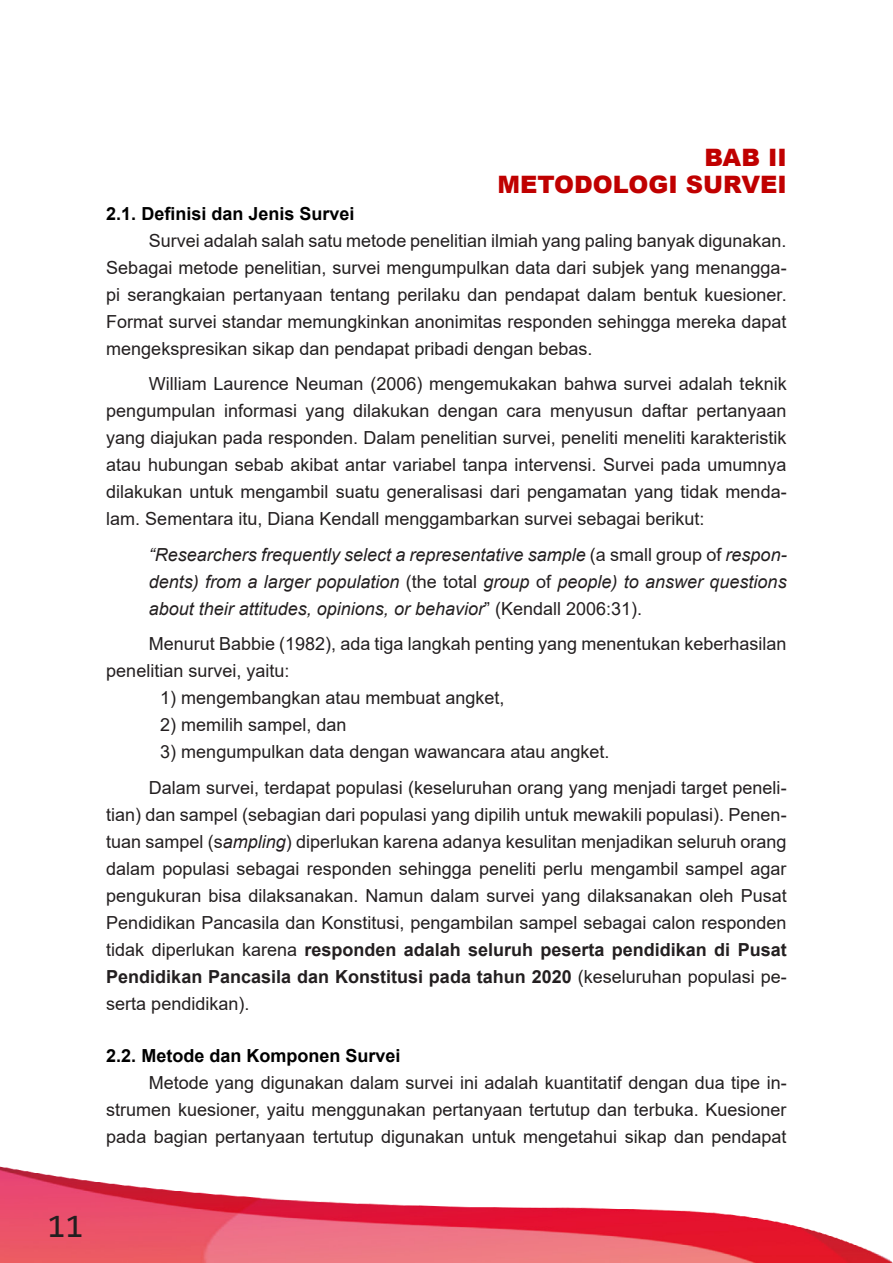
<style>
.page{position:relative;width:893px;height:1263px;background:#fff}
.page>*{position:absolute;margin:0;border:0;box-sizing:border-box;transform-origin:0 0}
.t1{font:33px "Consolas";color:#231f20}
.Heading_1{font:900 24px "Arial";color:#c00000}
.t2{font:18px/27px "Arial";color:#231f20;text-align:justify}
.t3{font:italic 18px/27px "Arial";color:#231f20;text-align:justify}
.Heading_2{font:700 18px "Arial";color:#000}
.s1{font-style:normal}
.s2{font-style:italic}
.s3{font-weight:700}
</style>
<div class="page">
<img style="left:0;top:1166px;width:893px;height:97px">
<p class="Heading_1" style="left:704px;top:140px;width:84px">BAB II</p>
<p class="Heading_1" style="left:498px;top:167px;width:290px">METODOLOGI SURVEI</p>
<p class="Heading_2" style="left:106px;top:200px;width:250px">2.1. Definisi dan Jenis Survei</p>
<p class="t2" style="left:106px;top:227px;width:682px;text-indent:43px">Survei adalah salah satu metode penelitian ilmiah yang paling banyak digunakan.<br>Sebagai metode penelitian, survei mengumpulkan data dari subjek yang menangga&shy;pi serangkaian pertanyaan tentang perilaku dan pendapat dalam bentuk kuesioner.<br>Format survei standar memungkinkan anonimitas responden sehingga mereka dapat mengekspresikan sikap dan pendapat pribadi dengan bebas.</p>
<p class="t2" style="left:106px;top:370px;width:682px;text-indent:43px">William Laurence Neuman (2006) mengemukakan bahwa survei adalah teknik pengumpulan informasi yang dilakukan dengan cara menyusun daftar pertanyaan yang diajukan pada responden. Dalam penelitian survei, peneliti meneliti karakteristik atau hubungan sebab akibat antar variabel tanpa intervensi. Survei pada umumnya dilakukan untuk mengambil suatu generalisasi dari pengamatan yang tidak menda&shy;lam. Sementara itu, Diana Kendall menggambarkan survei sebagai berikut:</p>
<p class="t3" style="left:149px;top:541px;width:639px">“Researchers frequently select a representative sample <span class="s1">(a small group of</span> respon&shy;dents) from a larger population <span class="s1">(the total</span> group <span class="s1">of</span> people) to answer questions about their attitudes, opinions, or behavior<span class="s1">” (Kendall 2006:31).</span></p>
<p class="t2" style="left:106px;top:630px;width:682px;text-indent:43px">Menurut Babbie (1982), ada tiga langkah penting yang menentukan keberhasilan penelitian survei, yaitu:</p>
<p class="t2" style="left:160px;top:684px;width:346px">1) mengembangkan atau membuat angket,</p>
<p class="t2" style="left:160px;top:711px;width:188px">2) memilih sampel, dan</p>
<p class="t2" style="left:160px;top:738px;width:451px">3) mengumpulkan data dengan wawancara atau angket.</p>
<p class="t2" style="left:106px;top:774px;width:682px;text-indent:43px">Dalam survei, terdapat populasi (keseluruhan orang yang menjadi target peneli&shy;tian) dan sampel (sebagian dari populasi yang dipilih untuk mewakili populasi). Penen&shy;tuan sampel (s<span class="s2">ampling</span>) diperlukan karena adanya kesulitan menjadikan seluruh orang dalam populasi sebagai responden sehingga peneliti perlu mengambil sampel agar pengukuran bisa dilaksanakan. Namun dalam survei yang dilaksanakan oleh Pusat Pendidikan Pancasila dan Konstitusi, pengambilan sampel sebagai calon responden tidak diperlukan karena <span class="s3">responden adalah seluruh peserta pendidikan di Pusat Pendidikan Pancasila dan Konstitusi pada tahun 2020</span> (keseluruhan populasi pe&shy;serta pendidikan).</p>
<p class="Heading_2" style="left:106px;top:1043px;width:296px">2.2. Metode dan Komponen Survei</p>
<p class="t2" style="left:106px;top:1069px;width:682px;text-indent:43px">Metode yang digunakan dalam survei ini adalah kuantitatif dengan dua tipe in&shy;strumen kuesioner, yaitu menggunakan pertanyaan tertutup dan terbuka. Kuesioner pada bagian pertanyaan tertutup digunakan untuk mengetahui sikap dan pendapat</p>
<h1 class="t1" style="left:47px;top:1204px;width:38px">11</h1>
</div>
